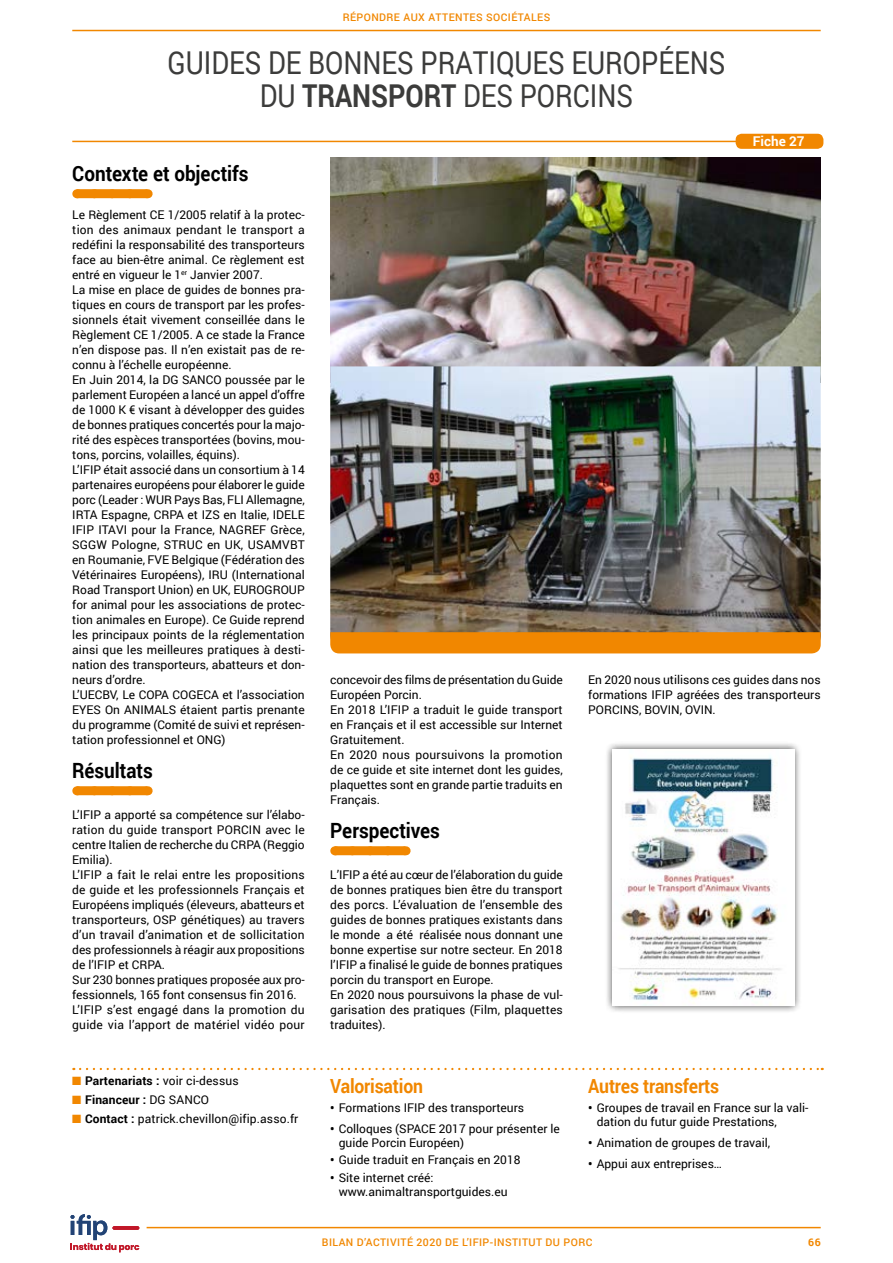
<style>
.page{position:relative;width:893px;height:1263px;background:#fff}
.page>*{position:absolute;margin:0;border:0;box-sizing:border-box;transform-origin:0 0}
.bilan_titre1_Intitul{font:31.5px/33px "Roboto";color:#3c3c3b;text-align:center;scale:.85 1}
.bilan_titre2_objecti{font:700 21px "Roboto";color:#000;scale:.9 1}
.Bilan_En_savoir{font:700 19.5px "Roboto";letter-spacing:-.01em;color:#f18700;scale:.9 1}
.numero_fiche{font:700 13.5px "Roboto";color:#fff}
.Bilan_texte_normal{font:12px/15px "Roboto";color:#000;text-align:justify}
.Bilan_texte_normal-2{font:12px/15px "Roboto";letter-spacing:.02em;color:#000}
.t1{font:700 12px "Roboto";letter-spacing:.01em;color:#000}
.t2{font:500 10.5px "Roboto";letter-spacing:.04em;color:#f18700}
.t3{font:700 10.5px "Roboto";color:#f18700}
.s1{font-weight:700}
.s2{color:#f18700}
.s3{font-weight:400}
.s4{font-family:"Arial"}
</style>
<div class="page">
<svg style="left:71px;top:1214px;width:68px;height:38px"></svg>
<hr style="left:113px;top:1226px;width:26px;height:4px;background:#c11728;border-radius:2px">
<hr style="left:72px;top:30px;width:749px;height:1px;background:#f18700">
<hr style="left:147px;top:1227px;width:674px;height:1px;background:#f18700">
<hr style="left:72px;top:141px;width:749px;height:1px;background:#f18700">
<svg style="left:80px;top:1068px;width:743px;height:2px"></svg>
<div style="left:736px;top:134px;width:87px;height:15px;background:#f18700;border-radius:6px"></div>
<div style="left:77px;top:189px;width:70px;height:9px;background:#f18700"></div>
<svg style="left:94px;top:189px;width:44px;height:1px"></svg>
<div style="left:77px;top:786px;width:70px;height:9px;background:#f18700"></div>
<svg style="left:94px;top:786px;width:44px;height:1px"></svg>
<div style="left:334px;top:846px;width:71px;height:9px;background:#f18700"></div>
<svg style="left:352px;top:846px;width:44px;height:1px"></svg>
<img style="left:330px;top:157px;width:491px;height:209px">
<img style="left:330px;top:366px;width:491px;height:266px">
<div style="left:330px;top:632px;width:491px;height:21px;background:#f18700"></div>
<div style="left:604px;top:741px;width:198px;height:272px;background:#000;opacity:.75"></div>
<img style="left:613px;top:749px;width:181px;height:257px">
<p class="t2" style="left:343px;top:10px;width:209px">RÉPONDRE AUX ATTENTES SOCIÉTALES</p>
<p class="bilan_titre1_Intitul" style="left:167px;top:46px;width:658px">GUIDES DE BONNES PRATIQUES EUROPÉENS<br>DU <span class="s1">TRANSPORT</span> DES PORCINS</p>
<p class="numero_fiche" style="left:753px;top:131px;width:54px">Fiche 27</p>
<p class="bilan_titre2_objecti" style="left:72px;top:158px;width:197px">Contexte et objectifs</p>
<p class="Bilan_texte_normal" style="left:72px;top:207px;width:234px">Le Règlement CE 1/2005 relatif à la protec&shy;tion des animaux pendant le transport a redéfini la responsabilité des transporteurs face au bien-être animal. Ce règlement est entré en vigueur le 1<sup>er</sup> Janvier 2007.</p>
<p class="Bilan_texte_normal" style="left:72px;top:282px;width:234px">La mise en place de guides de bonnes pra&shy;tiques en cours de transport par les profes&shy;sionnels était vivement conseillée dans le Règlement CE 1/2005. A ce stade la France n’en dispose pas. Il n’en existait pas de re&shy;connu à l’échelle européenne.</p>
<p class="Bilan_texte_normal" style="left:72px;top:372px;width:234px">En Juin 2014, la DG SANCO poussée par le parlement Européen a lancé un appel d’offre de 1000 K € visant à développer des guides de bonnes pratiques concertés pour la majo&shy;rité des espèces transportées (bovins, mou&shy;tons, porcins, volailles, équins).</p>
<p class="Bilan_texte_normal" style="left:72px;top:462px;width:234px">L’IFIP était associé dans un consortium à 14 partenaires européens pour élaborer le guide porc (Leader : WUR Pays Bas, FLI Allemagne, IRTA Espagne, CRPA et IZS en Italie, IDELE IFIP ITAVI pour la France, NAGREF Grèce, SGGW Pologne, STRUC en UK, USAMVBT en Roumanie, FVE Belgique (Fédération des Vétérinaires Européens), IRU (International Road Transport Union) en UK, EUROGROUP for animal pour les associations de protec&shy;tion animales en Europe). Ce Guide reprend les principaux points de la réglementation ainsi que les meilleures pratiques à desti&shy;nation des transporteurs, abatteurs et don&shy;neurs d’ordre.</p>
<p class="Bilan_texte_normal" style="left:72px;top:687px;width:234px">L’UECBV, Le COPA COGECA et l’association EYES On ANIMALS étaient partis prenante du programme (Comité de suivi et représen&shy;tation professionnel et ONG)</p>
<p class="bilan_titre2_objecti" style="left:72px;top:755px;width:91px">Résultats</p>
<p class="Bilan_texte_normal" style="left:72px;top:807px;width:234px">L’IFIP a apporté sa compétence sur l’élabo&shy;ration du guide transport PORCIN avec le centre Italien de recherche du CRPA (Reggio Emilia).</p>
<p class="Bilan_texte_normal" style="left:72px;top:867px;width:234px">L’IFIP a fait le relai entre les propositions de guide et les professionnels Français et Européens impliqués (éleveurs, abatteurs et transporteurs, OSP génétiques) au travers d’un travail d’animation et de sollicitation des professionnels à réagir aux propositions de l’IFIP et CRPA.</p>
<p class="Bilan_texte_normal" style="left:72px;top:972px;width:234px">Sur 230 bonnes pratiques proposée aux pro&shy;fessionnels, 165 font consensus fin 2016.</p>
<p class="Bilan_texte_normal-2" style="left:72px;top:1002px;width:234px">L’IFIP s’est engagé dans la promotion du guide via l’apport de matériel vidéo pour</p>
<p class="t1" style="left:72px;top:1072px;width:168px"><span class="s2">■</span> Partenariats : <span class="s3">voir ci-dessus</span></p>
<p class="t1" style="left:72px;top:1091px;width:138px"><span class="s2">■</span> Financeur : <span class="s3">DG SANCO</span></p>
<p class="Bilan_texte_normal" style="left:72px;top:1110px;width:228px"><span class="s2">■</span> <span class="s1">Contact :</span> patrick.chevillon@ifip.asso.fr</p>
<p class="Bilan_texte_normal" style="left:330px;top:672px;width:234px">concevoir des films de présentation du Guide<br>Européen Porcin.</p>
<p class="Bilan_texte_normal" style="left:330px;top:702px;width:234px">En 2018 L’IFIP a traduit le guide transport en Français et il est accessible sur Internet Gratuitement.</p>
<p class="Bilan_texte_normal" style="left:330px;top:747px;width:234px">En 2020 nous poursuivons la promotion de ce guide et site internet dont les guides, plaquettes sont en grande partie traduits en Français.</p>
<p class="bilan_titre2_objecti" style="left:330px;top:815px;width:123px">Perspectives</p>
<p class="Bilan_texte_normal" style="left:330px;top:867px;width:234px"><span class="s4">L</span>’IFIP a été au cœur de l’élaboration du guide de bonnes pratiques bien être du transport des porcs. L’évaluation de l’ensemble des guides de bonnes pratiques existants dans le monde a été réalisée nous donnant une bonne expertise sur notre secteur. En 2018 l’IFIP a finalisé le guide de bonnes pratiques porcin du transport en Europe.</p>
<p class="Bilan_texte_normal" style="left:330px;top:987px;width:234px">En 2020 nous poursuivons la phase de vul&shy;garisation des pratiques (Film, plaquettes traduites).</p>
<p class="Bilan_En_savoir" style="left:330px;top:1072px;width:104px">Valorisation</p>
<p class="Bilan_texte_normal" style="left:330px;top:1099px;width:195px"><span class="s1">•</span> Formations IFIP des transporteurs</p>
<p class="Bilan_texte_normal" style="left:339px;top:1121px;width:223px;line-height:14.4px;text-indent:-9px"><span class="s1">•</span> Colloques (SPACE 2017 pour présenter le guide Porcin Européen)</p>
<p class="Bilan_texte_normal" style="left:330px;top:1152px;width:192px"><span class="s1">•</span> Guide traduit en Français en 2018</p>
<p class="Bilan_texte_normal" style="left:339px;top:1170px;width:170px;line-height:14.4px;text-indent:-9px"><span class="s1">•</span> Site internet créé: www.animaltransportguides.eu</p>
<p class="Bilan_texte_normal" style="left:588px;top:672px;width:234px">En 2020 nous utilisons ces guides dans nos formations IFIP agréées des transporteurs PORCINS, BOVIN, OVIN.</p>
<p class="Bilan_En_savoir" style="left:588px;top:1072px;width:147px">Autres transferts</p>
<p class="Bilan_texte_normal" style="left:597px;top:1100px;width:213px;line-height:14.4px;text-indent:-9px"><span class="s1">•</span> Groupes de travail en France sur la vali&shy;dation du futur guide Prestations,</p>
<p class="Bilan_texte_normal" style="left:588px;top:1135px;width:183px"><span class="s1">•</span> Animation de groupes de travail,</p>
<p class="Bilan_texte_normal" style="left:588px;top:1155px;width:135px"><span class="s1">•</span> Appui aux entreprises…</p>
<p class="t2" style="left:322px;top:1235px;width:272px">BILAN D’ACTIVITÉ 2020 DE L’IFIP-INSTITUT DU PORC</p>
<p class="t3" style="left:808px;top:1235px;width:14px">66</p>
</div>
